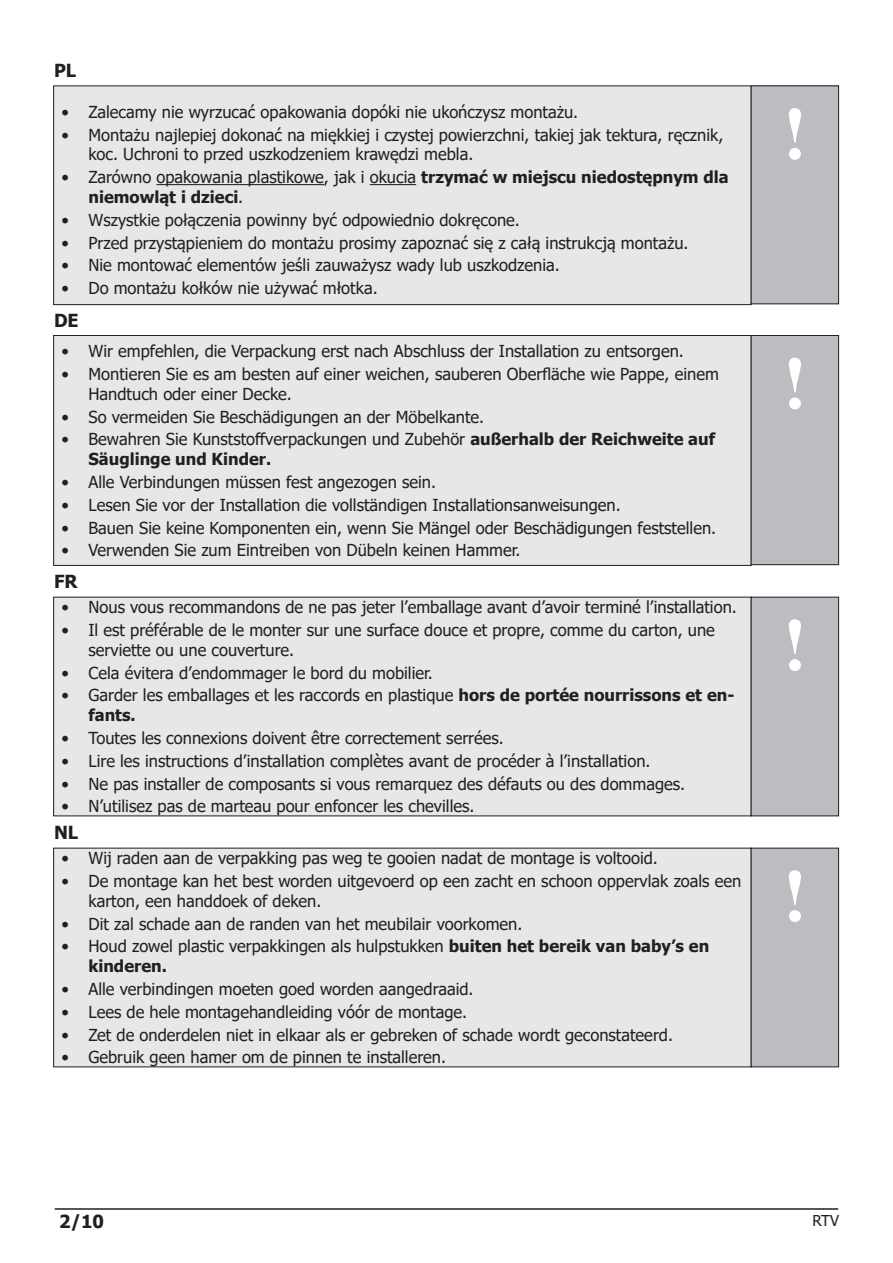
<style>
.page{position:relative;width:893px;height:1263px;background:#fff}
.page>*{position:absolute;margin:0;border:0;box-sizing:border-box;transform-origin:0 0}
.t1{font:700 75px "Times New Roman";color:#fff}
.t2{font:700 18px "Tahoma";color:#231f20}
.t3{font:16.5px/19.8px "Tahoma";color:#231f20}
.t4{font:700 16.5px/19.8px "Tahoma";color:#231f20}
.t5{font:15px "Tahoma";color:#231f20}
.s1{font-weight:400}
.s2{font-weight:700}
</style>
<div class="page">
<hr style="left:55px;top:1208px;width:783px;height:2px;background:#231f20">
<div style="left:54px;top:86px;width:697px;height:219px;background:#e6e7e9"></div>
<hr style="left:156px;top:184px;width:168px;height:1px;background:#231f20">
<hr style="left:370px;top:184px;width:46px;height:1px;background:#231f20">
<div style="left:53px;top:85px;width:698px;height:220px;border:1px solid #231f20"></div>
<div style="left:54px;top:335px;width:697px;height:230px;background:#e6e7e9"></div>
<div style="left:53px;top:335px;width:698px;height:231px;border:1px solid #231f20"></div>
<div style="left:54px;top:597px;width:697px;height:219px;background:#e6e7e9"></div>
<div style="left:54px;top:848px;width:697px;height:219px;background:#e6e7e9"></div>
<div style="left:751px;top:86px;width:88px;height:218px;background:#bcbdc0"></div>
<div style="left:751px;top:85px;width:88px;height:219px;border:1px solid #231f20"></div>
<div style="left:751px;top:335px;width:88px;height:230px;background:#bcbdc0"></div>
<div style="left:751px;top:335px;width:88px;height:230px;border:1px solid #231f20"></div>
<div style="left:751px;top:597px;width:88px;height:219px;background:#bcbdc0"></div>
<div style="left:751px;top:597px;width:88px;height:219px;border:1px solid #231f20"></div>
<div style="left:751px;top:848px;width:88px;height:219px;background:#bcbdc0"></div>
<div style="left:751px;top:848px;width:88px;height:219px;border:1px solid #231f20"></div>
<p class="t2" style="left:54px;top:58px;width:24px">PL</p>
<p class="t3" style="left:62px;top:103px;width:518px">• Zalecamy nie wyrzucać opakowania dopóki nie ukończysz montażu.</p>
<p class="t3" style="left:88px;top:126px;width:636px;text-indent:-27px">• Montażu najlepiej dokonać na miękkiej i czystej powierzchni, takiej jak tektura, ręcznik, koc. Uchroni to przed uszkodzeniem krawędzi mebla.</p>
<p class="t4" style="left:88px;top:168px;width:642px;text-indent:-27px"><span class="s1">• Zarówno opakowania plastikowe, jak i okucia</span> trzymać w miejscu niedostępnym dla niemowląt i dzieci<span class="s1">.</span></p>
<p class="t3" style="left:61px;top:211px;width:460px">• Wszystkie połączenia powinny być odpowiednio dokręcone.</p>
<p class="t3" style="left:61px;top:234px;width:629px">• Przed przystąpieniem do montażu prosimy zapoznać się z całą instrukcją montażu.</p>
<p class="t3" style="left:61px;top:256px;width:500px">• Nie montować elementów jeśli zauważysz wady lub uszkodzenia.</p>
<p class="t3" style="left:61px;top:279px;width:318px">• Do montażu kołków nie używać młotka.</p>
<p class="t2" style="left:54px;top:308px;width:26px">DE</p>
<p class="t3" style="left:62px;top:342px;width:624px">• Wir empfehlen, die Verpackung erst nach Abschluss der Installation zu entsorgen.</p>
<p class="t3" style="left:88px;top:365px;width:632px;text-indent:-27px">• Montieren Sie es am besten auf einer weichen, sauberen Oberfläche wie Pappe, einem<br>Handtuch oder einer Decke.</p>
<p class="t3" style="left:62px;top:408px;width:424px">• So vermeiden Sie Beschädigungen an der Möbelkante.</p>
<p class="t3" style="left:88px;top:430px;width:628px;text-indent:-27px">• Bewahren Sie Kunststoffverpackungen und Zubehör <span class="s2">außerhalb der Reichweite auf<br>Säuglinge und Kinder.</span></p>
<p class="t3" style="left:61px;top:473px;width:376px">• Alle Verbindungen müssen fest angezogen sein.</p>
<p class="t3" style="left:61px;top:496px;width:561px">• Lesen Sie vor der Installation die vollständigen Installationsanweisungen.</p>
<p class="t3" style="left:61px;top:519px;width:656px">• Bauen Sie keine Komponenten ein, wenn Sie Mängel oder Beschädigungen feststellen.</p>
<p class="t3" style="left:61px;top:541px;width:461px">• Verwenden Sie zum Eintreiben von Dübeln keinen Hammer.</p>
<p class="t2" style="left:54px;top:569px;width:25px">FR</p>
<p class="t3" style="left:62px;top:598px;width:677px">• Nous vous recommandons de ne pas jeter l’emballage avant d’avoir terminé l’installation.</p>
<p class="t3" style="left:88px;top:621px;width:628px;text-indent:-27px">• Il est préférable de le monter sur une surface douce et propre, comme du carton, une serviette ou une couverture.</p>
<p class="t3" style="left:62px;top:664px;width:373px">• Cela évitera d’endommager le bord du mobilier.</p>
<p class="t3" style="left:88px;top:686px;width:647px;text-indent:-27px">• Garder les emballages et les raccords en plastique <span class="s2">hors de portée nourrissons et en&shy;fants.</span></p>
<p class="t3" style="left:61px;top:729px;width:444px">• Toutes les connexions doivent être correctement serrées.</p>
<p class="t3" style="left:61px;top:752px;width:590px">• Lire les instructions d’installation complètes avant de procéder à l’installation.</p>
<p class="t3" style="left:61px;top:775px;width:625px">• Ne pas installer de composants si vous remarquez des défauts ou des dommages.</p>
<p class="t3" style="left:61px;top:797px;width:415px">• N’utilisez pas de marteau pour enfoncer les chevilles.</p>
<p class="t3" style="left:62px;top:849px;width:598px">• Wij raden aan de verpakking pas weg te gooien nadat de montage is voltooid.</p>
<p class="t3" style="left:88px;top:872px;width:654px;text-indent:-27px">• De montage kan het best worden uitgevoerd op een zacht en schoon oppervlak zoals een karton, een handdoek of deken.</p>
<p class="t3" style="left:62px;top:915px;width:462px">• Dit zal schade aan de randen van het meubilair voorkomen.</p>
<p class="t3" style="left:88px;top:937px;width:622px;text-indent:-27px">• Houd zowel plastic verpakkingen als hulpstukken <span class="s2">buiten het bereik van baby’s en kinderen.</span></p>
<p class="t3" style="left:61px;top:980px;width:414px">• Alle verbindingen moeten goed worden aangedraaid.</p>
<p class="t3" style="left:61px;top:1003px;width:407px">• Lees de hele montagehandleiding vóór de montage.</p>
<p class="t3" style="left:61px;top:1026px;width:613px">• Zet de onderdelen niet in elkaar als er gebreken of schade wordt geconstateerd.</p>
<p class="t3" style="left:61px;top:1048px;width:386px">• Gebruik geen hamer om de pinnen te installeren.</p>
<p class="t2" style="left:54px;top:820px;width:26px">NL</p>
<h1 class="t1" style="left:782px;top:80px;width:26px">!</h1>
<h1 class="t1" style="left:782px;top:329px;width:26px">!</h1>
<h1 class="t1" style="left:782px;top:591px;width:26px">!</h1>
<h1 class="t1" style="left:782px;top:842px;width:26px">!</h1>
<p class="t2" style="left:59px;top:1208px;width:46px">2/10</p>
<p class="t5" style="left:812px;top:1210px;width:28px">RTV</p>
</div>
